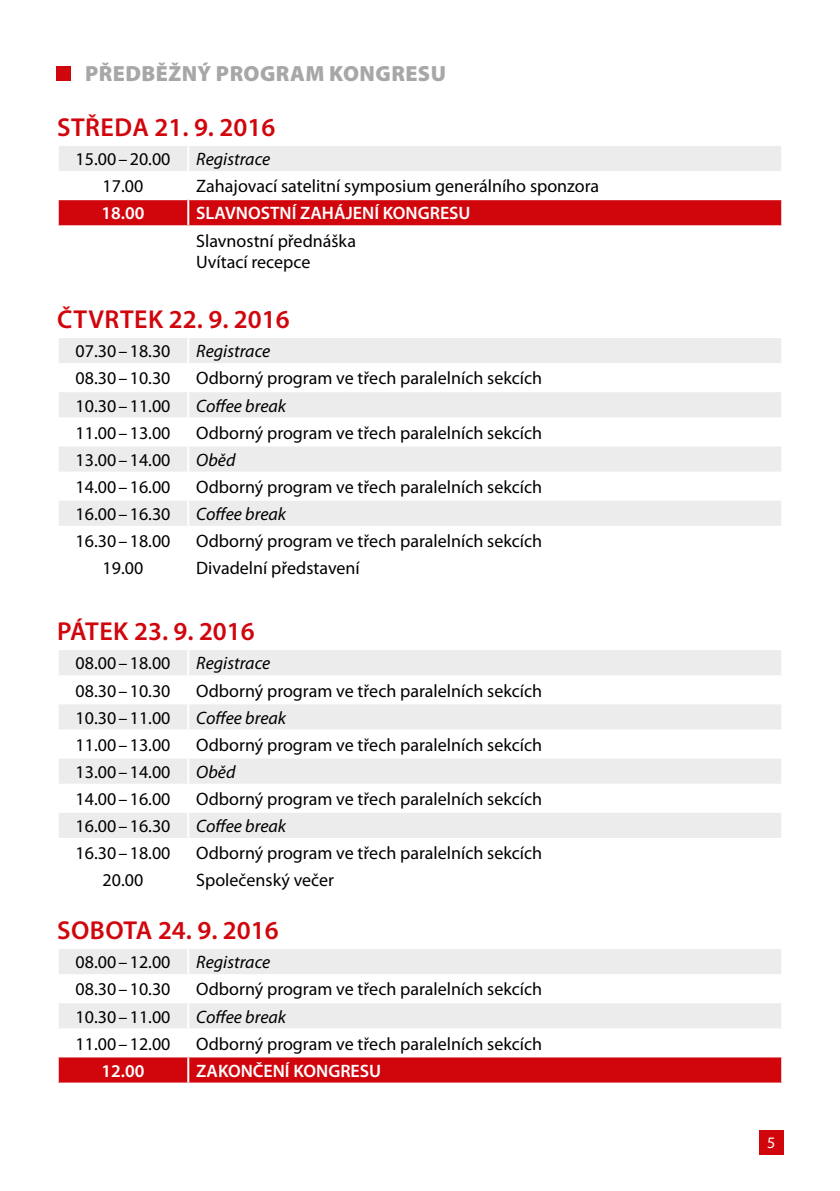
<style>
.page{position:relative;width:840px;height:1191px;background:#fff}
.page>*{position:absolute;margin:0;border:0;box-sizing:border-box;transform-origin:0 0}
.t1{font:600 26px "Myriad Pro";color:#d1050c}
.t2{font:600 26px "Myriad Pro";letter-spacing:.02em;color:#d1050c}
.t3{font:900 22px "Myriad Pro";letter-spacing:.02em;color:#a7a7a8}
.t4{font:18px/21.6px "Myriad Pro";color:#000}
.t5{font:italic 18px "Myriad Pro";color:#000}
.t6{font:600 18px "Myriad Pro";color:#fff}
.t7{font:16px "Myriad Pro";color:#fff}
</style>
<div class="page">
<div style="left:57px;top:66px;width:14px;height:15px;background:#d1050c"></div>
<div style="left:59px;top:146px;width:721px;height:25px;background:#ececed"></div>
<div style="left:59px;top:200px;width:721px;height:25px;background:#d1050c"></div>
<hr style="left:187px;top:146px;width:2px;height:25px;background:#fff">
<hr style="left:187px;top:200px;width:2px;height:25px;background:#fff">
<svg style="left:59px;top:338px;width:721px;height:188px;fill:#ececed"></svg>
<hr style="left:187px;top:338px;width:2px;height:25px;background:#fff">
<hr style="left:57px;top:363px;width:131px;height:2px;background:#fff">
<hr style="left:188px;top:363px;width:594px;height:2px;background:#fff">
<hr style="left:187px;top:365px;width:2px;height:25px;background:#fff">
<hr style="left:57px;top:390px;width:131px;height:2px;background:#fff">
<hr style="left:188px;top:390px;width:594px;height:2px;background:#fff">
<hr style="left:187px;top:392px;width:2px;height:25px;background:#fff">
<hr style="left:57px;top:417px;width:131px;height:2px;background:#fff">
<hr style="left:188px;top:417px;width:594px;height:2px;background:#fff">
<hr style="left:187px;top:419px;width:2px;height:25px;background:#fff">
<hr style="left:57px;top:444px;width:131px;height:2px;background:#fff">
<hr style="left:188px;top:444px;width:594px;height:2px;background:#fff">
<hr style="left:187px;top:446px;width:2px;height:25px;background:#fff">
<hr style="left:57px;top:471px;width:131px;height:2px;background:#fff">
<hr style="left:188px;top:471px;width:594px;height:2px;background:#fff">
<hr style="left:187px;top:473px;width:2px;height:26px;background:#fff">
<hr style="left:57px;top:499px;width:131px;height:2px;background:#fff">
<hr style="left:188px;top:499px;width:594px;height:2px;background:#fff">
<hr style="left:187px;top:501px;width:2px;height:25px;background:#fff">
<svg style="left:59px;top:650px;width:721px;height:188px;fill:#ececed"></svg>
<hr style="left:187px;top:650px;width:2px;height:25px;background:#fff">
<hr style="left:57px;top:675px;width:131px;height:2px;background:#fff">
<hr style="left:188px;top:675px;width:594px;height:2px;background:#fff">
<hr style="left:187px;top:677px;width:2px;height:25px;background:#fff">
<hr style="left:57px;top:702px;width:131px;height:2px;background:#fff">
<hr style="left:188px;top:702px;width:594px;height:2px;background:#fff">
<hr style="left:187px;top:704px;width:2px;height:25px;background:#fff">
<hr style="left:57px;top:729px;width:131px;height:2px;background:#fff">
<hr style="left:188px;top:729px;width:594px;height:2px;background:#fff">
<hr style="left:187px;top:731px;width:2px;height:25px;background:#fff">
<hr style="left:57px;top:756px;width:131px;height:2px;background:#fff">
<hr style="left:188px;top:756px;width:594px;height:2px;background:#fff">
<hr style="left:187px;top:758px;width:2px;height:25px;background:#fff">
<hr style="left:57px;top:783px;width:131px;height:2px;background:#fff">
<hr style="left:188px;top:783px;width:594px;height:2px;background:#fff">
<hr style="left:187px;top:785px;width:2px;height:26px;background:#fff">
<hr style="left:57px;top:811px;width:131px;height:2px;background:#fff">
<hr style="left:188px;top:811px;width:594px;height:2px;background:#fff">
<hr style="left:187px;top:813px;width:2px;height:25px;background:#fff">
<svg style="left:59px;top:949px;width:721px;height:79px;fill:#ececed"></svg>
<div style="left:59px;top:1057px;width:721px;height:25px;background:#d1050c"></div>
<hr style="left:187px;top:949px;width:2px;height:25px;background:#fff">
<hr style="left:57px;top:974px;width:131px;height:2px;background:#fff">
<hr style="left:188px;top:974px;width:594px;height:2px;background:#fff">
<hr style="left:187px;top:976px;width:2px;height:25px;background:#fff">
<hr style="left:57px;top:1001px;width:131px;height:2px;background:#fff">
<hr style="left:188px;top:1001px;width:594px;height:2px;background:#fff">
<hr style="left:187px;top:1003px;width:2px;height:25px;background:#fff">
<hr style="left:187px;top:1057px;width:2px;height:25px;background:#fff">
<div style="left:758px;top:1130px;width:24px;height:24px;background:#d1050c"></div>
<p class="t3" style="left:85px;top:59px;width:362px">PŘEDBĚŽNÝ PROGRAM KONGRESU</p>
<h1 class="t1" style="left:57px;top:111px;width:220px">STŘEDA 21. 9. 2016</h1>
<p class="t4" style="left:75px;top:148px;width:96px">15.00–20.00</p>
<p class="t5" style="left:196px;top:148px;width:75px">Registrace</p>
<p class="t4" style="left:103px;top:175px;width:42px">17.00</p>
<p class="t4" style="left:196px;top:175px;width:404px">Zahajovací satelitní symposium generálního sponzora</p>
<p class="t6" style="left:101px;top:202px;width:44px">18.00</p>
<p class="t6" style="left:196px;top:202px;width:276px">SLAVNOSTNÍ ZAHÁJENÍ KONGRESU</p>
<p class="t4" style="left:196px;top:229px;width:161px">Slavnostní přednáška<br>Uvítací recepce</p>
<h1 class="t2" style="left:57px;top:303px;width:234px">ČTVRTEK 22. 9. 2016</h1>
<p class="t4" style="left:75px;top:340px;width:96px">07.30–18.30</p>
<p class="t5" style="left:196px;top:340px;width:75px">Registrace</p>
<p class="t4" style="left:75px;top:367px;width:96px">08.30–10.30</p>
<p class="t4" style="left:196px;top:367px;width:347px">Odborný program ve třech paralelních sekcích</p>
<p class="t4" style="left:75px;top:394px;width:96px">10.30–11.00</p>
<p class="t5" style="left:196px;top:394px;width:91px">Coffee break</p>
<p class="t4" style="left:75px;top:421px;width:96px">11.00–13.00</p>
<p class="t4" style="left:196px;top:421px;width:347px">Odborný program ve třech paralelních sekcích</p>
<p class="t4" style="left:75px;top:449px;width:96px">13.00–14.00</p>
<p class="t5" style="left:196px;top:448px;width:41px">Oběd</p>
<p class="t4" style="left:75px;top:476px;width:96px">14.00–16.00</p>
<p class="t4" style="left:196px;top:476px;width:347px">Odborný program ve třech paralelních sekcích</p>
<p class="t4" style="left:75px;top:503px;width:96px">16.00–16.30</p>
<p class="t5" style="left:196px;top:503px;width:91px">Coffee break</p>
<p class="t4" style="left:75px;top:530px;width:96px">16.30–18.00</p>
<p class="t4" style="left:196px;top:530px;width:347px">Odborný program ve třech paralelních sekcích</p>
<p class="t4" style="left:103px;top:557px;width:42px">19.00</p>
<p class="t4" style="left:196px;top:557px;width:165px">Divadelní představení</p>
<h1 class="t1" style="left:57px;top:615px;width:199px">PÁTEK 23. 9. 2016</h1>
<p class="t4" style="left:75px;top:652px;width:96px">08.00–18.00</p>
<p class="t5" style="left:196px;top:652px;width:75px">Registrace</p>
<p class="t4" style="left:75px;top:679px;width:96px">08.30–10.30</p>
<p class="t4" style="left:196px;top:679px;width:347px">Odborný program ve třech paralelních sekcích</p>
<p class="t4" style="left:75px;top:706px;width:96px">10.30–11.00</p>
<p class="t5" style="left:196px;top:706px;width:91px">Coffee break</p>
<p class="t4" style="left:75px;top:733px;width:96px">11.00–13.00</p>
<p class="t4" style="left:196px;top:733px;width:347px">Odborný program ve třech paralelních sekcích</p>
<p class="t4" style="left:75px;top:761px;width:96px">13.00–14.00</p>
<p class="t5" style="left:196px;top:760px;width:41px">Oběd</p>
<p class="t4" style="left:75px;top:788px;width:96px">14.00–16.00</p>
<p class="t4" style="left:196px;top:788px;width:347px">Odborný program ve třech paralelních sekcích</p>
<p class="t4" style="left:75px;top:815px;width:96px">16.00–16.30</p>
<p class="t5" style="left:196px;top:815px;width:91px">Coffee break</p>
<p class="t4" style="left:75px;top:842px;width:96px">16.30–18.00</p>
<p class="t4" style="left:196px;top:842px;width:347px">Odborný program ve třech paralelních sekcích</p>
<p class="t4" style="left:103px;top:869px;width:42px">20.00</p>
<p class="t4" style="left:196px;top:869px;width:139px">Společenský večer</p>
<h1 class="t1" style="left:57px;top:913px;width:223px">SOBOTA 24. 9. 2016</h1>
<p class="t4" style="left:75px;top:951px;width:96px">08.00–12.00</p>
<p class="t5" style="left:196px;top:951px;width:75px">Registrace</p>
<p class="t4" style="left:75px;top:978px;width:96px">08.30–10.30</p>
<p class="t4" style="left:196px;top:978px;width:347px">Odborný program ve třech paralelních sekcích</p>
<p class="t4" style="left:75px;top:1005px;width:96px">10.30–11.00</p>
<p class="t5" style="left:196px;top:1005px;width:91px">Coffee break</p>
<p class="t4" style="left:75px;top:1032px;width:96px">11.00–12.00</p>
<p class="t4" style="left:196px;top:1032px;width:347px">Odborný program ve třech paralelních sekcích</p>
<p class="t6" style="left:101px;top:1059px;width:44px">12.00</p>
<p class="t6" style="left:196px;top:1059px;width:186px">ZAKONČENÍ KONGRESU</p>
<p class="t7" style="left:766px;top:1132px;width:10px">5</p>
</div>
